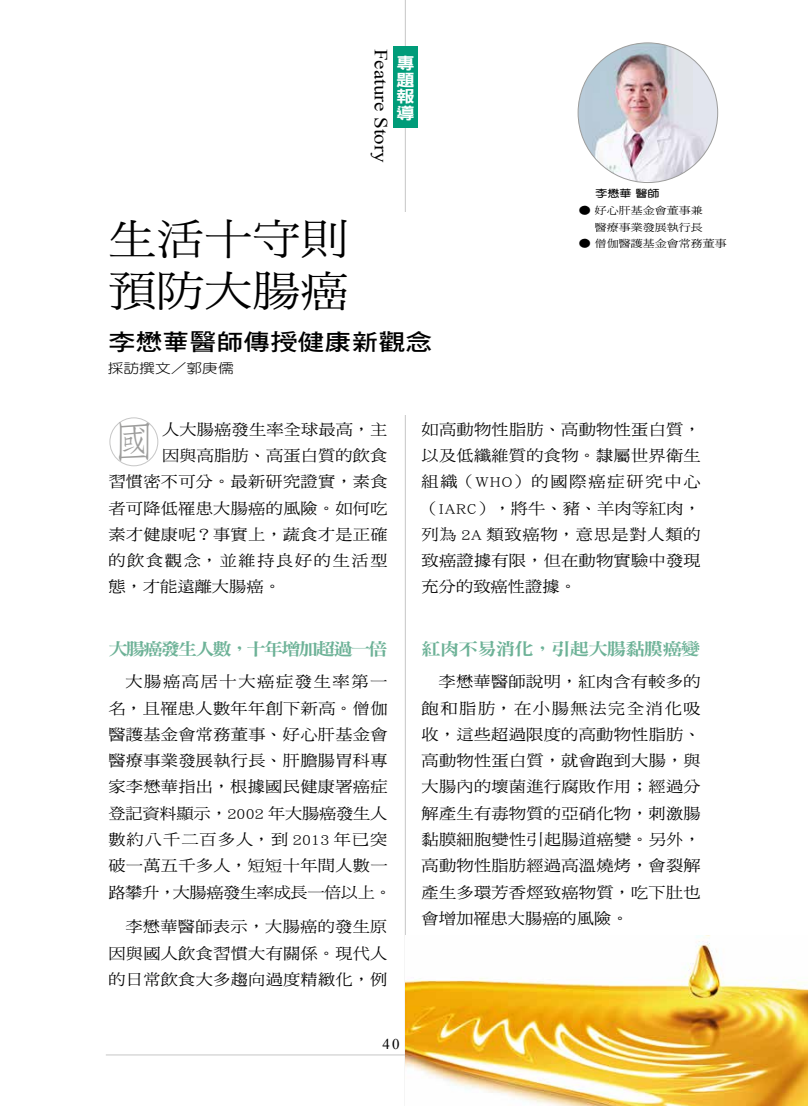
<style>
.page{position:relative;width:808px;height:1106px;background:#fff}
.page>*{position:absolute;margin:0;border:0;box-sizing:border-box;transform-origin:0 0}
.t1{font:44.7px "DF Fang Song Std W4";color:#9d9d9c}
.t2{font:42.3px/52.5px "DF Ming Std W5";color:#000;scale:1.14 1}
.t3{font:22.95px "DF Hei Std W7";color:#000;scale:1.18 1}
.t4{font:18.45px "Times New Roman";color:#000;scale:1.14 1}
.t5{font:17.1px "DF Ming Std W9";letter-spacing:-.11em;color:#6db297;scale:1.14 1}
.t6{font:17.1px "DF Ming Std W9";letter-spacing:-.05em;color:#6db297;scale:1.14 1}
.t7{font:16.5px/16.5px "DF Hei Std W9";color:#fff;text-align:justify;scale:1.14 1}
.t8{font:15.6px/26.2px "DF Ming Std W5";letter-spacing:.015em;color:#000;text-align:justify;scale:1.11 1}
.t9{font:15.6px "DF Ming Std W5";letter-spacing:.09em;color:#000;scale:1.11 1}
.t10{font:14.85px "Times New Roman";color:#000}
.t11{font:13.35px "DF Yuan Std W3";color:#000;scale:1.18 1}
.t12{font:10.2px/16.5px "DF Ming Std W5";color:#000;text-align:right;scale:1.18 1}
.t13{font:10.2px "DF Yuan Std W7";color:#000;scale:1.18 1}
</style>
<div class="page">
<hr style="left:106px;top:1054px;width:702px;height:1px;background:#c6c6c6">
<hr style="left:405px;top:0;width:1px;height:1106px;background:#c6c6c6">
<div style="left:393px;top:46px;width:24px;height:82px;background:#009c79"></div>
<img style="left:405px;top:935px;width:403px;height:171px">
<div style="left:110px;top:417px;width:48px;height:49px;border:1px solid #c6c6c6;border-radius:50%"></div>
<img style="left:578px;top:43px;width:140px;height:139px;border-radius:70px">
<p class="t4" style="left:394px;top:49px;width:101px;rotate:90deg">Feature Story</p>
<p class="t7" style="left:396px;top:55px;width:17px">專題報導</p>
<h2 class="t2" style="left:108px;top:212px;width:212px">生活十守則預防大腸癌</h2>
<h3 class="t3" style="left:108px;top:329px;width:276px">李懋華醫師傳授健康新觀念</h3>
<p class="t11" style="left:108px;top:361px;width:108px">採訪撰文／郭庚儒</p>
<p class="t13" style="left:595px;top:188px;width:56px">李懋華 醫師</p>
<p class="t12" style="left:579px;top:202px;width:107px">● 好心肝基金會董事兼醫療事業發展執行長</p>
<p class="t12" style="left:579px;top:235px;width:127px">● 僧伽醫護基金會常務董事</p>
<p class="t8" style="left:162px;top:416px;width:204px">人大腸癌發生率全球最高，主</p>
<p class="t8" style="left:162px;top:442px;width:204px">因與高脂肪、高蛋白質的飲食</p>
<p class="t8" style="left:108px;top:468px;width:253px">習慣密不可分。最新研究證實，素食</p>
<p class="t8" style="left:108px;top:494px;width:253px">者可降低罹患大腸癌的風險。如何吃</p>
<p class="t8" style="left:108px;top:521px;width:253px">素才健康呢？事實上，蔬食才是正確</p>
<p class="t9" style="left:108px;top:552px;width:253px">的飲食觀念，並維持良好的生活型</p>
<p class="t8" style="left:108px;top:573px;width:157px">態，才能遠離大腸癌。</p>
<h1 class="t1" style="left:111px;top:417px;width:46px">國</h1>
<p class="t8" style="left:422px;top:416px;width:253px">如高動物性脂肪、高動物性蛋白質，以及低纖維質的食物。隸屬世界衛生組織（WHO）的國際癌症研究中心（IARC），將牛、豬、羊肉等紅肉，列為 2A 類致癌物，意思是對人類的致癌證據有限，但在動物實驗中發現充分的致癌性證據。</p>
<p class="t5" style="left:108px;top:639px;width:246px">大腸癌發生人數，十年增加超過一倍</p>
<p class="t8" style="left:108px;top:668px;width:257px;text-align:left;text-indent:17px">大腸癌高居十大癌症發生率第一名，且罹患人數年年創下新高。僧伽醫護基金會常務董事、好心肝基金會醫療事業發展執行長、肝膽腸胃科專家李懋華指出，根據國民健康署癌症登記資料顯示，2002 年大腸癌發生人數約八千二百多人，到 2013 年已突破一萬五千多人，短短十年間人數一路攀升，大腸癌發生率成長一倍以上。</p>
<p class="t8" style="left:108px;top:913px;width:253px;text-indent:17px">李懋華醫師表示，大腸癌的發生原因與國人飲食習慣大有關係。現代人的日常飲食大多趨向過度精緻化，例</p>
<p class="t6" style="left:422px;top:639px;width:246px">紅肉不易消化，引起大腸黏膜癌變</p>
<p class="t8" style="left:422px;top:668px;width:253px;text-indent:17px">李懋華醫師說明，紅肉含有較多的飽和脂肪，在小腸無法完全消化吸收，這些超過限度的高動物性脂肪、高動物性蛋白質，就會跑到大腸，與大腸內的壞菌進行腐敗作用；經過分解產生有毒物質的亞硝化物，刺激腸黏膜細胞變性引起腸道癌變。另外，高動物性脂肪經過高溫燒烤，會裂解產生多環芳香烴致癌物質，吃下肚也會增加罹患大腸癌的風險。</p>
<p class="t10" style="left:382px;top:1034px;width:19px">40</p>
</div>
